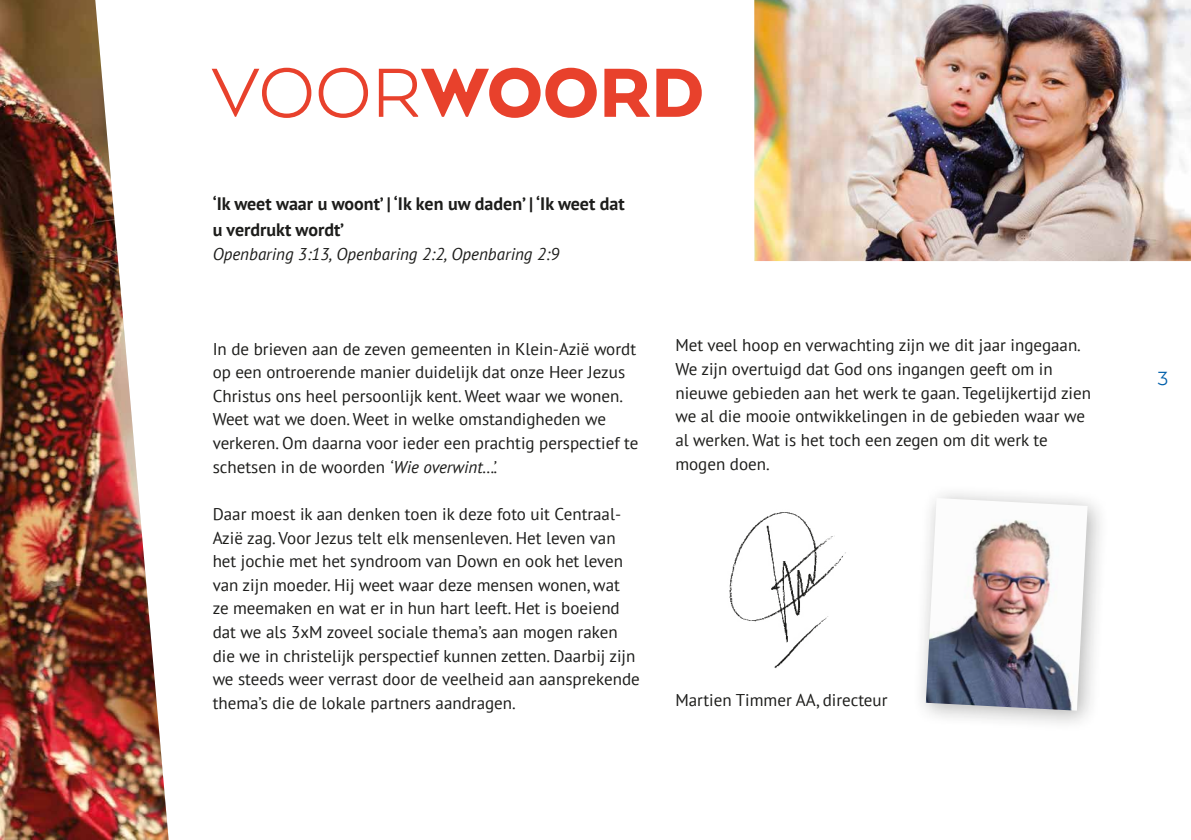
<style>
.page{position:relative;width:1191px;height:840px;background:#fff}
.page>*{position:absolute;margin:0;border:0;box-sizing:border-box;transform-origin:0 0}
.t1{font:900 80px "Arquitecta";color:#e8412c}
.t2{font:22px "Arquitecta";color:#005faa}
.t3{font:700 18px/26px "PT Sans";color:#1d1d1b}
.t4{font:17px/23.6px "PT Sans";color:#1d1d1b}
.t5{font:italic 17px "PT Sans";color:#1d1d1b}
.s1{font-weight:400}
.s2{font-style:italic}
</style>
<div class="page">
<img style="left:754px;top:0;width:437px;height:261px">
<img style="left:729px;top:512px;width:117px;height:157px">
<img style="left:0;top:0;width:169px;height:839px">
<div style="left:911px;top:483px;width:199px;height:249px;background:#1d1d1b;opacity:.33"></div>
<img style="left:926px;top:497px;width:161px;height:213px">
<h1 class="t1" style="left:211px;top:43px;width:494px"><span class="s1">VOOR</span>WOORD</h1>
<p class="t3" style="left:213px;top:191px;width:413px">‘Ik weet waar u woont’ | ‘Ik ken uw daden’ | ‘Ik weet dat u verdrukt wordt’</p>
<p class="t5" style="left:213px;top:243px;width:348px">Openbaring 3:13, Openbaring 2:2, Openbaring 2:9</p>
<p class="t4" style="left:213px;top:336px;width:427px">In de brieven aan de zeven gemeenten in Klein-Azië wordt op een ontroerende manier duidelijk dat onze Heer Jezus Christus ons heel persoonlijk kent. Weet waar we wonen.<br>Weet wat we doen. Weet in welke omstandigheden we verkeren. Om daarna voor ieder een prachtig perspectief te schetsen in de woorden <span class="s2">‘Wie overwint…’.</span></p>
<p class="t4" style="left:213px;top:501px;width:429px">Daar moest ik aan denken toen ik deze foto uit Centraal-Azië zag. Voor Jezus telt elk mensenleven. Het leven van het jochie met het syndroom van Down en ook het leven van zijn moeder. Hij weet waar deze mensen wonen, wat ze meemaken en wat er in hun hart leeft. Het is boeiend dat we als 3xM zoveel sociale thema’s aan mogen raken die we in christelijk perspectief kunnen zetten. Daarbij zijn we steeds weer verrast door de veelheid aan aansprekende thema’s die de lokale partners aandragen.</p>
<p class="t4" style="left:675px;top:333px;width:417px">Met veel hoop en verwachting zijn we dit jaar ingegaan.<br>We zijn overtuigd dat God ons ingangen geeft om in nieuwe gebieden aan het werk te gaan. Tegelijkertijd zien we al die mooie ontwikkelingen in de gebieden waar we al werken. Wat is het toch een zegen om dit werk te mogen doen.</p>
<p class="t4" style="left:675px;top:687px;width:214px">Martien Timmer AA, directeur</p>
<p class="t2" style="left:1157px;top:365px;width:13px">3</p>
</div>
